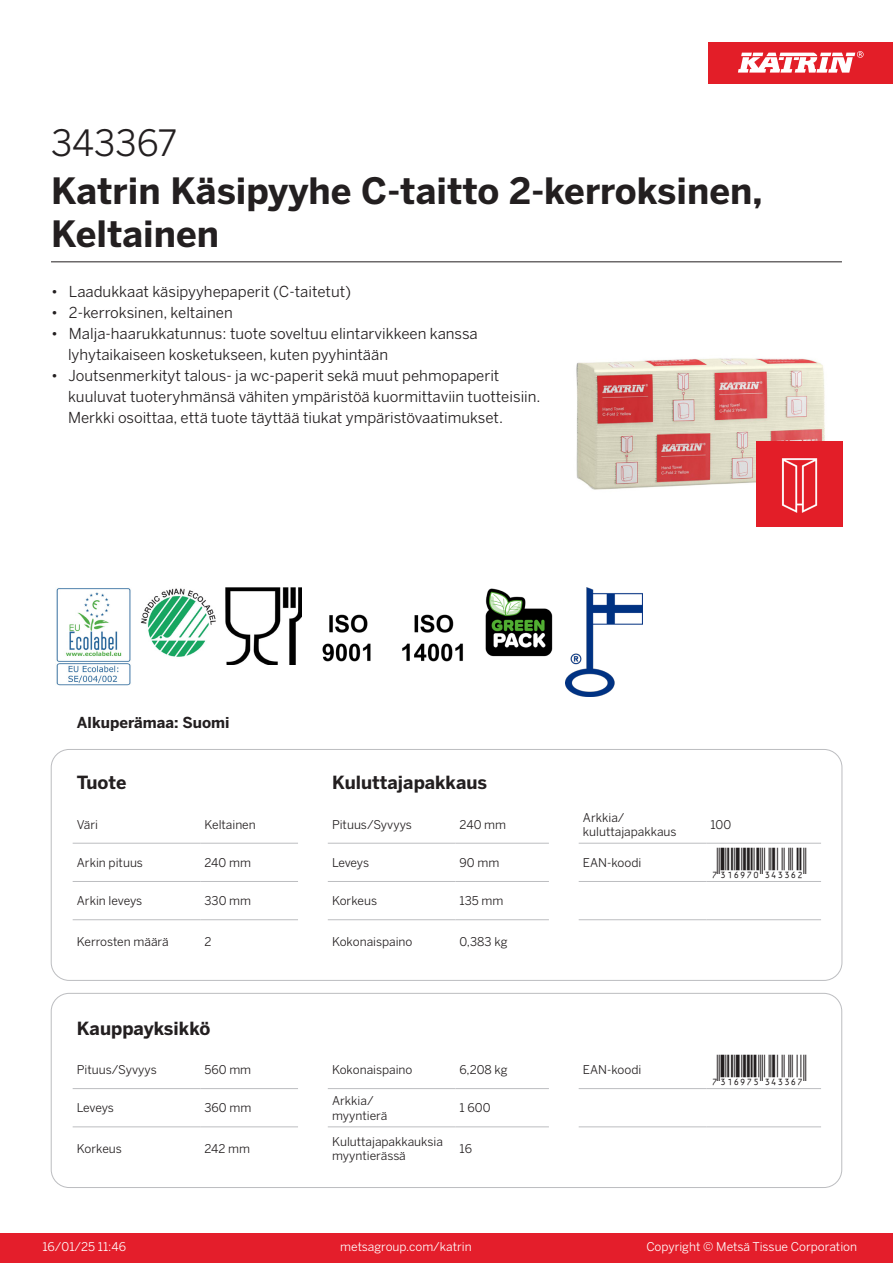
<style>
.page{position:relative;width:893px;height:1263px;background:#fff}
.page>*{position:absolute;margin:0;border:0;box-sizing:border-box;transform-origin:0 0}
.Product_Name{font:700 36px/43.2px "Benton Sans";color:#231f20}
.External_material_co{font:36px "Benton Sans";color:#231f20}
.T_EAN{font:30px "Viisas EAN Matala";color:#231f20}
.T_TableHeader{font:700 18px "Benton Sans";color:#231f20}
.MarketingBullets{font:15px/21px "Benton Sans";color:#231f20}
.Country_of_Origin{font:700 15px "Benton Sans";color:#231f20}
.T_TableBody{font:12px/14.4px "Benton Sans";color:#231f20}
.t1{font:12px "Benton Sans";color:#fff}
</style>
<div class="page">
<div style="left:0;top:1233px;width:893px;height:30px;background:#e41e2b"></div>
<div style="left:708px;top:43px;width:185px;height:41px;background:#e31e28"></div>
<svg style="left:738px;top:51px;width:126px;height:22px"></svg>
<hr style="left:73px;top:843px;width:127px;height:1px;background:#bcbdc0">
<hr style="left:200px;top:843px;width:98px;height:1px;background:#bcbdc0">
<hr style="left:328px;top:843px;width:127px;height:1px;background:#bcbdc0">
<hr style="left:455px;top:843px;width:94px;height:1px;background:#bcbdc0">
<hr style="left:579px;top:843px;width:127px;height:1px;background:#bcbdc0">
<hr style="left:706px;top:843px;width:115px;height:1px;background:#bcbdc0">
<hr style="left:73px;top:881px;width:127px;height:1px;background:#bcbdc0">
<hr style="left:200px;top:881px;width:98px;height:1px;background:#bcbdc0">
<hr style="left:328px;top:881px;width:127px;height:1px;background:#bcbdc0">
<hr style="left:455px;top:881px;width:94px;height:1px;background:#bcbdc0">
<hr style="left:579px;top:881px;width:127px;height:1px;background:#bcbdc0">
<hr style="left:706px;top:881px;width:115px;height:1px;background:#bcbdc0">
<hr style="left:73px;top:919px;width:127px;height:1px;background:#bcbdc0">
<hr style="left:200px;top:919px;width:98px;height:1px;background:#bcbdc0">
<hr style="left:328px;top:919px;width:127px;height:1px;background:#bcbdc0">
<hr style="left:455px;top:919px;width:94px;height:1px;background:#bcbdc0">
<hr style="left:579px;top:919px;width:127px;height:1px;background:#bcbdc0">
<hr style="left:706px;top:919px;width:115px;height:1px;background:#bcbdc0">
<div style="left:51px;top:749px;width:791px;height:231px;border:1px solid #bcbdc0;border-radius:18px"></div>
<hr style="left:73px;top:1088px;width:127px;height:1px;background:#bcbdc0">
<hr style="left:200px;top:1088px;width:98px;height:1px;background:#bcbdc0">
<hr style="left:328px;top:1088px;width:127px;height:1px;background:#bcbdc0">
<hr style="left:455px;top:1088px;width:94px;height:1px;background:#bcbdc0">
<hr style="left:579px;top:1088px;width:127px;height:1px;background:#bcbdc0">
<hr style="left:706px;top:1088px;width:115px;height:1px;background:#bcbdc0">
<hr style="left:73px;top:1126px;width:127px;height:1px;background:#bcbdc0">
<hr style="left:200px;top:1126px;width:98px;height:1px;background:#bcbdc0">
<hr style="left:328px;top:1126px;width:127px;height:1px;background:#bcbdc0">
<hr style="left:455px;top:1126px;width:94px;height:1px;background:#bcbdc0">
<hr style="left:579px;top:1126px;width:127px;height:1px;background:#bcbdc0">
<hr style="left:706px;top:1126px;width:115px;height:1px;background:#bcbdc0">
<div style="left:51px;top:993px;width:791px;height:195px;border:1px solid #bcbdc0;border-radius:18px"></div>
<img style="left:576px;top:358px;width:262px;height:169px">
<img style="left:56px;top:588px;width:75px;height:98px">
<img style="left:140px;top:588px;width:76px;height:69px">
<img style="left:225px;top:587px;width:77px;height:77px">
<img style="left:322px;top:614px;width:49px;height:48px">
<img style="left:402px;top:614px;width:61px;height:48px">
<img style="left:485px;top:588px;width:68px;height:69px">
<img style="left:566px;top:587px;width:76px;height:110px">
<img style="left:757px;top:442px;width:85px;height:85px">
<hr style="left:51px;top:261px;width:791px;height:1px;background:#231f20">
<p class="External_material_co" style="left:51px;top:121px;width:128px">343367</p>
<p class="Product_Name" style="left:51px;top:170px;width:713px">Katrin Käsipyyhe C-taitto 2-kerroksinen,<br>Keltainen</p>
<p class="MarketingBullets" style="left:51px;top:281px;width:302px">• Laadukkaat käsipyyhepaperit (C-taitetut)</p>
<p class="MarketingBullets" style="left:51px;top:302px;width:183px">• 2-kerroksinen, keltainen</p>
<p class="MarketingBullets" style="left:68px;top:323px;width:411px;text-indent:-17px">• Malja-haarukkatunnus: tuote soveltuu elintarvikkeen kanssa lyhytaikaiseen kosketukseen, kuten pyyhintään</p>
<p class="MarketingBullets" style="left:68px;top:365px;width:474px;text-indent:-17px">• Joutsenmerkityt talous- ja wc-paperit sekä muut pehmopaperit kuuluvat tuoteryhmänsä vähiten ympäristöä kuormittaviin tuotteisiin.<br>Merkki osoittaa, että tuote täyttää tiukat ympäristövaatimukset.</p>
<p class="Country_of_Origin" style="left:77px;top:713px;width:154px">Alkuperämaa: Suomi</p>
<p class="T_TableHeader" style="left:77px;top:771px;width:51px">Tuote</p>
<p class="T_TableHeader" style="left:332px;top:771px;width:157px">Kuluttajapakkaus</p>
<p class="T_TableBody" style="left:77px;top:817px;width:23px">Väri</p>
<p class="T_TableBody" style="left:204px;top:817px;width:53px">Keltainen</p>
<p class="T_TableBody" style="left:332px;top:817px;width:81px">Pituus/Syvyys</p>
<p class="T_TableBody" style="left:460px;top:817px;width:48px">240 mm</p>
<p class="T_TableBody" style="left:583px;top:810px;width:43px">Arkkia/</p>
<p class="T_TableBody" style="left:583px;top:824px;width:95px">kuluttajapakkaus</p>
<p class="T_TableBody" style="left:710px;top:817px;width:22px">100</p>
<p class="T_TableBody" style="left:77px;top:855px;width:68px">Arkin pituus</p>
<p class="T_TableBody" style="left:204px;top:855px;width:48px">240 mm</p>
<p class="T_TableBody" style="left:332px;top:855px;width:39px">Leveys</p>
<p class="T_TableBody" style="left:460px;top:855px;width:41px">90 mm</p>
<p class="T_TableBody" style="left:583px;top:855px;width:60px">EAN-koodi</p>
<p class="T_EAN" style="left:710px;top:847px;width:97px">*7316970343362*</p>
<p class="T_TableBody" style="left:77px;top:894px;width:67px">Arkin leveys</p>
<p class="T_TableBody" style="left:204px;top:894px;width:48px">330 mm</p>
<p class="T_TableBody" style="left:332px;top:894px;width:47px">Korkeus</p>
<p class="T_TableBody" style="left:460px;top:894px;width:45px">135 mm</p>
<p class="T_TableBody" style="left:77px;top:934px;width:93px">Kerrosten määrä</p>
<p class="T_TableBody" style="left:204px;top:934px;width:9px">2</p>
<p class="T_TableBody" style="left:332px;top:934px;width:82px">Kokonaispaino</p>
<p class="T_TableBody" style="left:460px;top:934px;width:49px">0,383 kg</p>
<p class="T_TableHeader" style="left:77px;top:1017px;width:135px">Kauppayksikkö</p>
<p class="T_TableBody" style="left:77px;top:1063px;width:81px">Pituus/Syvyys</p>
<p class="T_TableBody" style="left:204px;top:1063px;width:48px">560 mm</p>
<p class="T_TableBody" style="left:332px;top:1063px;width:82px">Kokonaispaino</p>
<p class="T_TableBody" style="left:460px;top:1063px;width:50px">6,208 kg</p>
<p class="T_TableBody" style="left:583px;top:1063px;width:60px">EAN-koodi</p>
<p class="T_EAN" style="left:710px;top:1054px;width:97px">*7316975343367*</p>
<p class="T_TableBody" style="left:77px;top:1101px;width:39px">Leveys</p>
<p class="T_TableBody" style="left:204px;top:1101px;width:48px">360 mm</p>
<p class="T_TableBody" style="left:332px;top:1094px;width:43px">Arkkia/</p>
<p class="T_TableBody" style="left:332px;top:1108px;width:57px">myyntierä</p>
<p class="T_TableBody" style="left:460px;top:1101px;width:32px">1 600</p>
<p class="T_TableBody" style="left:77px;top:1141px;width:47px">Korkeus</p>
<p class="T_TableBody" style="left:204px;top:1141px;width:47px">242 mm</p>
<p class="T_TableBody" style="left:332px;top:1134px;width:112px">Kuluttajapakkauksia myyntierässä</p>
<p class="T_TableBody" style="left:460px;top:1141px;width:14px">16</p>
<p class="t1" style="left:43px;top:1239px;width:85px">16/01/25 11:46</p>
<p class="t1" style="left:340px;top:1239px;width:133px">metsagroup.com/katrin</p>
<p class="t1" style="left:646px;top:1239px;width:212px">Copyright © Metsä Tissue Corporation</p>
</div>
